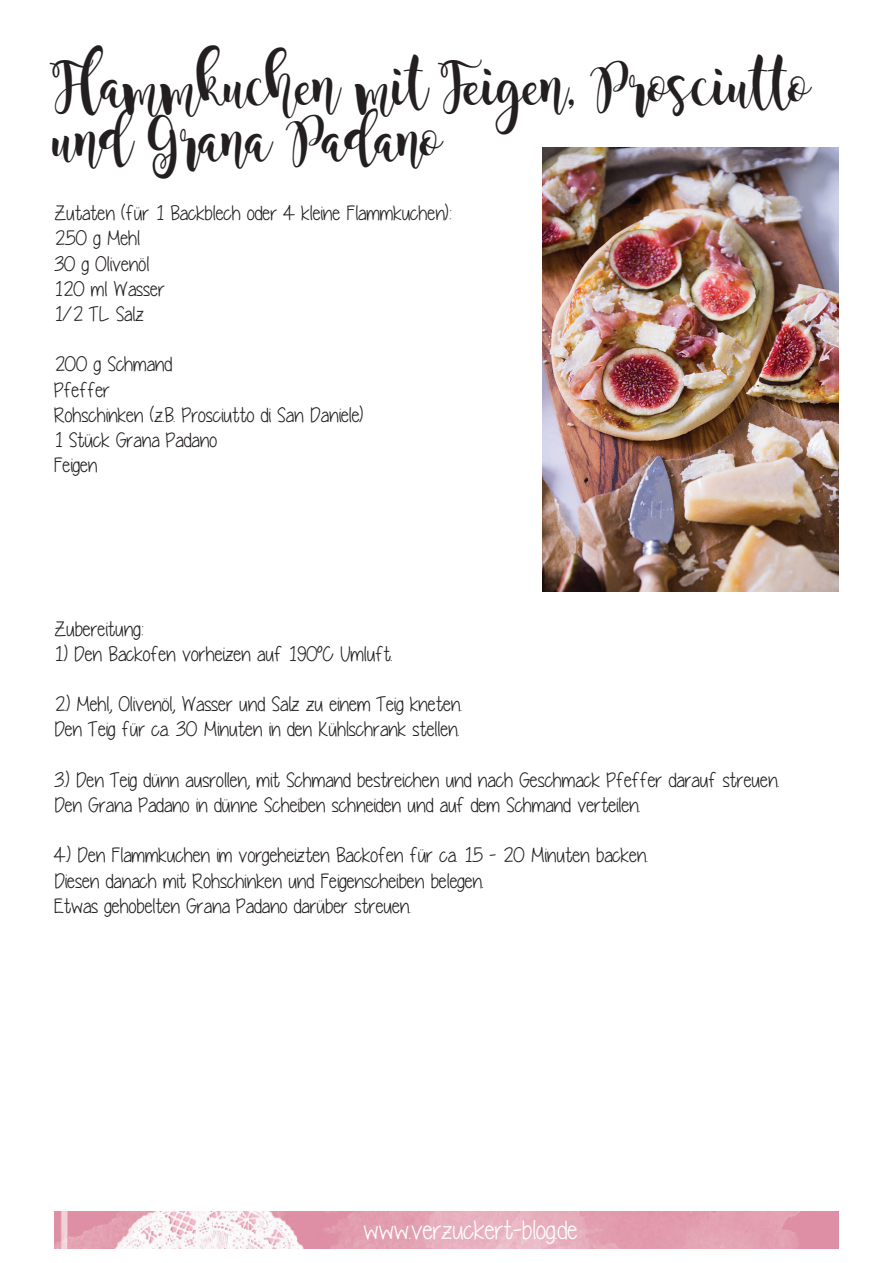
<style>
.page{position:relative;width:893px;height:1263px;background:#fff}
.page>*{position:absolute;margin:0;border:0;box-sizing:border-box;transform-origin:0 0}
.t1{font:45px/54px "Magnolia Sky";letter-spacing:-.03em;color:#231f20}
.t2{font:27px "Yummy Cupcakes";color:#fff}
.t3{font:21px/25.2px "Yummy Cupcakes";color:#231f20}
</style>
<div class="page">
<img style="left:543px;top:147px;width:296px;height:444px">
<img style="left:54px;top:1212px;width:785px;height:36px">
<h1 class="t1" style="left:54px;top:62px;width:760px">Flammkuchen mit Feigen, Prosciutto und Grana Padano</h1>
<p class="t3" style="left:54px;top:200px;width:399px">Zutaten (für 1 Backblech oder 4 kleine Flammkuchen):<br>250 g Mehl<br>30 g Olivenöl<br>120 ml Wasser<br>1/2 TL Salz</p>
<p class="t3" style="left:54px;top:352px;width:311px">200 g Schmand<br>Pfeffer<br>Rohschinken (z.B. Prosciutto di San Daniele)<br>1 Stück Grana Padano<br>Feigen</p>
<p class="t3" style="left:54px;top:616px;width:340px">Zubereitung:<br>1.) Den Backofen vorheizen auf 190°C Umluft.</p>
<p class="t3" style="left:54px;top:691px;width:410px">2.) Mehl, Olivenöl, Wasser und Salz zu einem Teig kneten.<br>Den Teig für ca. 30 Minuten in den Kühlschrank stellen.</p>
<p class="t3" style="left:54px;top:767px;width:727px">3.) Den Teig dünn ausrollen, mit Schmand bestreichen und nach Geschmack Pfeffer darauf streuen.<br>Den Grana Padano in dünne Scheiben schneiden und auf dem Schmand verteilen.</p>
<p class="t3" style="left:54px;top:842px;width:596px">4.) Den Flammkuchen im vorgeheizten Backofen für ca. 15 - 20 Minuten backen.<br>Diesen danach mit Rohschinken und Feigenscheiben belegen.<br>Etwas gehobelten Grana Padano darüber streuen.</p>
<p class="t2" style="left:364px;top:1215px;width:215px">www.verzuckert-blog.de</p>
</div>
